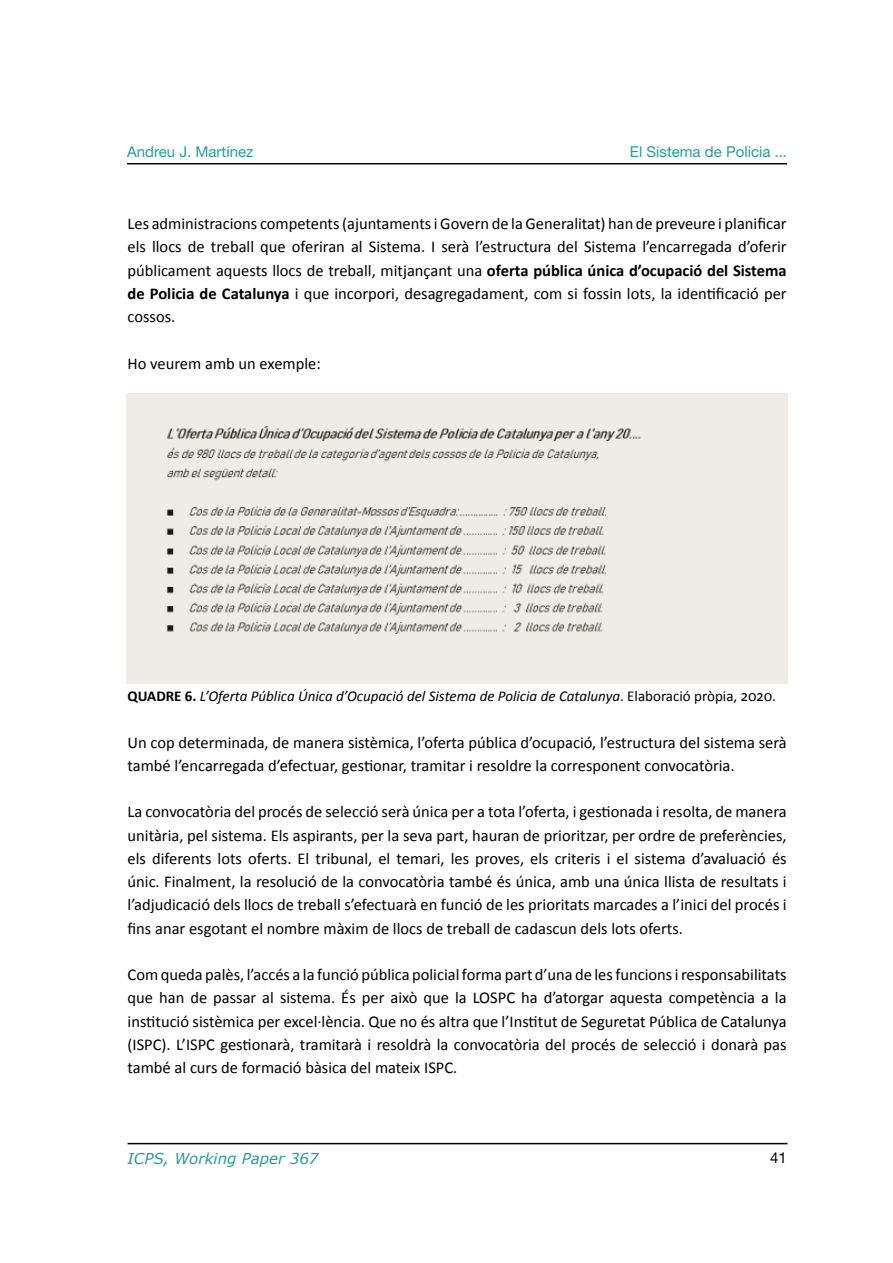
<style>
.page{position:relative;width:893px;height:1263px;background:#fff}
.page>*{position:absolute;margin:0;border:0;box-sizing:border-box;transform-origin:0 0}
.t1{font:16.5px/23.2px "Calibri";color:#000;text-align:justify}
.t2{font:italic 15px "Calibri";color:#000}
.t3{font:15px "Helvetica Neue LT Std";color:#289b9a}
.t4{font:italic 15px "Verdana";color:#289b9a}
.t5{font:15px "Helvetica Neue LT Std";color:#000}
.s1{font-weight:700}
.s2{font-weight:700;font-style:normal}
.s3{font-style:normal}
</style>
<div class="page">
<hr style="left:128px;top:1143px;width:659px;height:1px;background:#000">
<hr style="left:127px;top:163px;width:660px;height:1px;background:#000">
<img style="left:126px;top:394px;width:662px;height:289px">
<p class="t3" style="left:127px;top:142px;width:128px">Andreu J. Martínez</p>
<p class="t3" style="left:630px;top:142px;width:159px">El Sistema de Policia ...</p>
<p class="t1" style="left:128px;top:211px;width:661px">Les administracions competents (ajuntaments i Govern de la Generalitat) han de preveure i planificar els llocs de treball que oferiran al Sistema. I serà l’estructura del Sistema l’encarregada d’oferir públicament aquests llocs de treball, mitjançant una <span class="s1">oferta pública única d’ocupació del Sistema de Policia de Catalunya</span> i que incorpori, desagregadament, com si fossin lots, la identificació per cossos.</p>
<p class="t1" style="left:128px;top:351px;width:195px">Ho veurem amb un exemple:</p>
<p class="t2" style="left:128px;top:686px;width:650px"><span class="s2">QUADRE 6.</span> L’Oferta Pública Única d’Ocupació del Sistema de Policia de Catalunya<span class="s3">. Elaboració pròpia, 2020.</span></p>
<p class="t1" style="left:128px;top:730px;width:661px">Un cop determinada, de manera sistèmica, l’oferta pública d’ocupació, l’estructura del sistema serà també l’encarregada d’efectuar, gestionar, tramitar i resoldre la corresponent convocatòria.</p>
<p class="t1" style="left:128px;top:799px;width:661px">La convocatòria del procés de selecció serà única per a tota l’oferta, i gestionada i resolta, de manera unitària, pel sistema. Els aspirants, per la seva part, hauran de prioritzar, per ordre de preferències, els diferents lots oferts. El tribunal, el temari, les proves, els criteris i el sistema d’avaluació és únic. Finalment, la resolució de la convocatòria també és única, amb una única llista de resultats i l’adjudicació dels llocs de treball s’efectuarà en funció de les prioritats marcades a l’inici del procés i fins anar esgotant el nombre màxim de llocs de treball de cadascun dels lots oferts.</p>
<p class="t1" style="left:128px;top:962px;width:661px">Com queda palès, l’accés a la funció pública policial forma part d’una de les funcions i responsabilitats que han de passar al sistema. És per això que la LOSPC ha d’atorgar aquesta competència a la institució sistèmica per excel·lència. Que no és altra que l’Institut de Seguretat Pública de Catalunya (ISPC). L’ISPC gestionarà, tramitarà i resoldrà la convocatòria del procés de selecció i donarà pas també al curs de formació bàsica del mateix ISPC.</p>
<p class="t4" style="left:128px;top:1149px;width:192px">ICPS, Working Paper 367</p>
<p class="t5" style="left:770px;top:1149px;width:18px">41</p>
</div>
